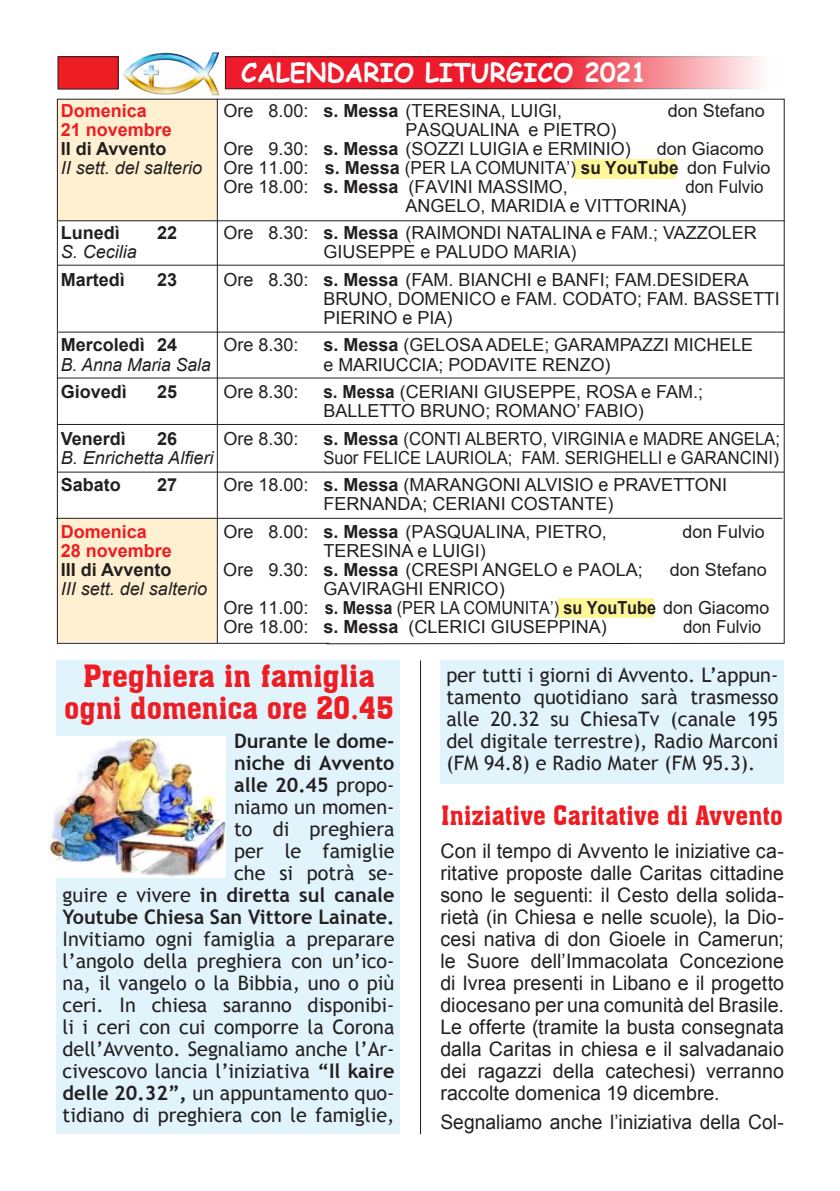
<style>
.page{position:relative;width:840px;height:1191px;background:#fff}
.page>*{position:absolute;margin:0;border:0;box-sizing:border-box;transform-origin:0 0}
.t1{font:30px/32px "Aachen BT";color:#ee1d23;text-align:center}
.t2{font:26px "Aachen BT";letter-spacing:.005em;color:#ee1d23;scale:.92 1}
.t3{font:700 26px "Comic Sans MS";color:#fff}
.t4{font:20px/22px "Trebuchet MS";color:#231f20;text-align:right}
.t5{font:20px/22px "Arial";letter-spacing:.005em;color:#231f20;text-align:justify}
.t6{font:20px "Arial";letter-spacing:.005em;color:#231f20;scale:.96 1}
.t7{font:18px/19px "Arial";color:#231f20}
.t8{font:italic 18px/19px "Arial";color:#231f20}
.t9{font:700 18px/19px "Arial";color:#231f20}
.t10{font:18px "Arial";color:#231f20;scale:.92 1}
.t11{font:18px/19px "Arial";color:#231f20;scale:.94 1}
.t12{font:18px "Arial";color:#231f20;scale:.93 1}
.t13{font:700 18px "Arial";color:#ee1d23}
.s1{font-weight:700}
.s2{font-weight:700;font-style:normal;color:#ee1d23}
.s3{font-weight:700;font-style:normal}
.s4{color:#ee1d23}
</style>
<div class="page">
<svg style="left:56px;top:98px;width:728px;height:547px"></svg>
<svg style="left:228px;top:58px;width:532px;height:29px;background:#f14653"></svg>
<div style="left:225px;top:56px;width:559px;height:33px;border:1px solid #231f20"></div>
<img style="left:115px;top:52px;width:113px;height:52px">
<div style="left:58px;top:57px;width:60px;height:32px;background:#ee1d23"></div>
<div style="left:58px;top:56px;width:60px;height:33px;border:1px solid #231f20"></div>
<hr style="left:58px;top:220px;width:726px;height:1px;background:#231f20">
<hr style="left:57px;top:265px;width:726px;height:1px;background:#231f20">
<hr style="left:58px;top:332px;width:726px;height:1px;background:#231f20">
<hr style="left:57px;top:378px;width:726px;height:1px;background:#231f20">
<hr style="left:57px;top:424px;width:726px;height:1px;background:#231f20">
<hr style="left:57px;top:472px;width:726px;height:1px;background:#231f20">
<hr style="left:56px;top:518px;width:726px;height:1px;background:#231f20">
<hr style="left:217px;top:99px;width:1px;height:544px;background:#231f20">
<hr style="left:420px;top:660px;width:1px;height:474px;background:#231f20">
<div style="left:57px;top:660px;width:343px;height:474px;background:#e1f4fc"></div>
<div style="left:439px;top:660px;width:343px;height:124px;background:#e1f4fc"></div>
<img style="left:48px;top:736px;width:177px;height:141px">
<p class="t3" style="left:241px;top:53px;width:407px">CALENDARIO LITURGICO 2021</p>
<p class="t13" style="left:61px;top:99px;width:88px">Domenica</p>
<p class="t7" style="left:223px;top:101px;width:340px">Ore 8.00: <span class="s1">s. Messa</span> (TERESINA, LUIGI,</p>
<p class="t7" style="left:667px;top:101px;width:99px">don Stefano</p>
<p class="t8" style="left:61px;top:120px;width:143px"><span class="s2">21 novembre<br></span><span class="s3">II di Avvento<br></span>II sett. del salterio</p>
<p class="t7" style="left:223px;top:120px;width:409px;text-indent:182px">PASQUALINA e PIETRO)<br>Ore 9.30: <span class="s1">s. Messa</span> (SOZZI LUIGIA e ERMINIO)</p>
<p class="t7" style="left:223px;top:139px;width:548px;text-indent:433px">don Giacomo<br>Ore 11.00: <span class="s1">s. Messa</span> (PER LA COMUNITA’) <span class="s1">su YouTube</span> don Fulvio<br>Ore 18.00: <span class="s1">s. Messa</span> (FAVINI MASSIMO,</p>
<p class="t11" style="left:405px;top:177px;width:382px;text-indent:280px">don Fulvio<br>ANGELO, MARIDIA e VITTORINA)</p>
<p class="t9" style="left:61px;top:224px;width:61px">Lunedì</p>
<p class="t9" style="left:157px;top:224px;width:22px">22</p>
<p class="t7" style="left:223px;top:224px;width:535px">Ore 8.30: <span class="s1">s. Messa</span> (RAIMONDI NATALINA e FAM.; VAZZOLER</p>
<p class="t8" style="left:61px;top:243px;width:78px">S. Cecilia</p>
<p class="t7" style="left:323px;top:243px;width:254px">GIUSEPPE e PALUDO MARIA)</p>
<p class="t9" style="left:61px;top:271px;width:66px">Martedì</p>
<p class="t9" style="left:157px;top:271px;width:22px">23</p>
<p class="t7" style="left:323px;top:270px;width:457px;text-indent:-100px">Ore 8.30: <span class="s1">s. Messa</span> (FAM. BIANCHI e BANFI; FAM.DESIDERA<br>BRUNO, DOMENICO e FAM. CODATO; FAM. BASSETTI<br>PIERINO e PIA)</p>
<p class="t9" style="left:61px;top:336px;width:118px">Mercoledì 24</p>
<p class="t7" style="left:223px;top:336px;width:77px">Ore 8.30:</p>
<p class="t7" style="left:323px;top:336px;width:431px"><span class="s1">s. Messa</span> (GELOSA ADELE; GARAMPAZZI MICHELE</p>
<p class="t8" style="left:61px;top:355px;width:151px">B. Anna Maria Sala</p>
<p class="t7" style="left:323px;top:355px;width:288px">e MARIUCCIA; PODAVITE RENZO)</p>
<p class="t9" style="left:61px;top:383px;width:68px">Giovedì</p>
<p class="t9" style="left:157px;top:383px;width:22px">25</p>
<p class="t7" style="left:223px;top:382px;width:77px">Ore 8.30:</p>
<p class="t7" style="left:323px;top:382px;width:381px"><span class="s1">s. Messa</span> (CERIANI GIUSEPPE, ROSA e FAM.;<br>BALLETTO BRUNO; ROMANO’ FABIO)</p>
<p class="t9" style="left:61px;top:429px;width:67px">Venerdì</p>
<p class="t9" style="left:157px;top:429px;width:22px">26</p>
<p class="t7" style="left:223px;top:429px;width:77px">Ore 8.30:</p>
<p class="t12" style="left:323px;top:426px;width:492px"><span class="s1">s. Messa</span> (CONTI ALBERTO, VIRGINIA e MADRE ANGELA;</p>
<p class="t8" style="left:61px;top:448px;width:154px">B. Enrichetta Alfieri</p>
<p class="t10" style="left:323px;top:445px;width:496px">Suor FELICE LAURIOLA; FAM. SERIGHELLI e GARANCINI)</p>
<p class="t9" style="left:61px;top:476px;width:62px">Sabato</p>
<p class="t9" style="left:157px;top:476px;width:22px">27</p>
<p class="t7" style="left:323px;top:475px;width:405px;text-indent:-100px">Ore 18.00: <span class="s1">s. Messa</span> (MARANGONI ALVISIO e PRAVETTONI<br>FERNANDA; CERIANI COSTANTE)</p>
<p class="t13" style="left:61px;top:519px;width:88px">Domenica</p>
<p class="t7" style="left:223px;top:522px;width:385px">Ore 8.00: <span class="s1">s. Messa</span> (PASQUALINA, PIETRO,</p>
<p class="t7" style="left:682px;top:521px;width:84px">don Fulvio</p>
<p class="t9" style="left:61px;top:541px;width:113px"><span class="s4">28 novembre<br></span>III di Avvento</p>
<p class="t7" style="left:223px;top:541px;width:421px;text-indent:100px">TERESINA e LUIGI)<br>Ore 9.30: <span class="s1">s. Messa</span> (CRESPI ANGELO e PAOLA;</p>
<p class="t7" style="left:669px;top:559px;width:99px">don Stefano</p>
<p class="t8" style="left:61px;top:579px;width:148px">III sett. del salterio</p>
<p class="t7" style="left:223px;top:579px;width:547px;text-indent:100px">GAVIRAGHI ENRICO)<br>Ore 11.00: <span class="s1">s. Messa</span> (PER LA COMUNITA’) <span class="s1">su YouTube</span> don Giacomo<br>Ore 18.00: <span class="s1">s. Messa</span> (CLERICI GIUSEPPINA)</p>
<p class="t11" style="left:682px;top:616px;width:85px">don Fulvio</p>
<p class="t1" style="left:64px;top:660px;width:331px">Preghiera in famiglia ogni domenica ore 20.45</p>
<p class="t4" style="left:63px;top:730px;width:333px"><span class="s1">Durante le dome-<br>niche di Avvento<br>alle 20.45</span> propo-<br>niamo un momen-<br>to di preghiera<br>per le famiglie<br>che si potrà se-<br>guire e vivere <span class="s1">in diretta sul canale<br>Youtube Chiesa San Vittore Lainate.<br></span>Invitiamo ogni famiglia a preparare l’angolo della preghiera con un’ico&shy;na, il vangelo o la Bibbia, uno o più ceri. In chiesa saranno disponibi&shy;li i ceri con cui comporre la Corona dell’Avvento. Segnaliamo anche l’Ar&shy;civescovo lancia l’iniziativa <span class="s1">“Il kaire delle 20.32”,</span> un appuntamento quo&shy;tidiano di preghiera con le famiglie,</p>
<p class="t4" style="left:446px;top:664px;width:333px;text-align:justify">per tutti i giorni di Avvento. L’appun&shy;tamento quotidiano sarà trasmesso alle 20.32 su ChiesaTv (canale 195 del digitale terrestre), Radio Marconi (FM 94.8) e Radio Mater (FM 95.3).</p>
<p class="t2" style="left:441px;top:799px;width:373px">Iniziative Caritative di Avvento</p>
<p class="t5" style="left:440px;top:840px;width:345px">Con il tempo di Avvento le iniziative ca&shy;ritative proposte dalle Caritas cittadine sono le seguenti: il Cesto della solida&shy;rietà (in Chiesa e nelle scuole), la Dio&shy;cesi nativa di don Gioele in Camerun; le Suore dell’Immacolata Concezione di Ivrea presenti in Libano e il progetto diocesano per una comunità del Brasile.<br>Le offerte (tramite la busta consegnata dalla Caritas in chiesa e il salvadanaio dei ragazzi della catechesi) verranno raccolte domenica 19 dicembre.</p>
<p class="t6" style="left:440px;top:1109px;width:359px">Segnaliamo anche l’iniziativa della Col-</p>
</div>
